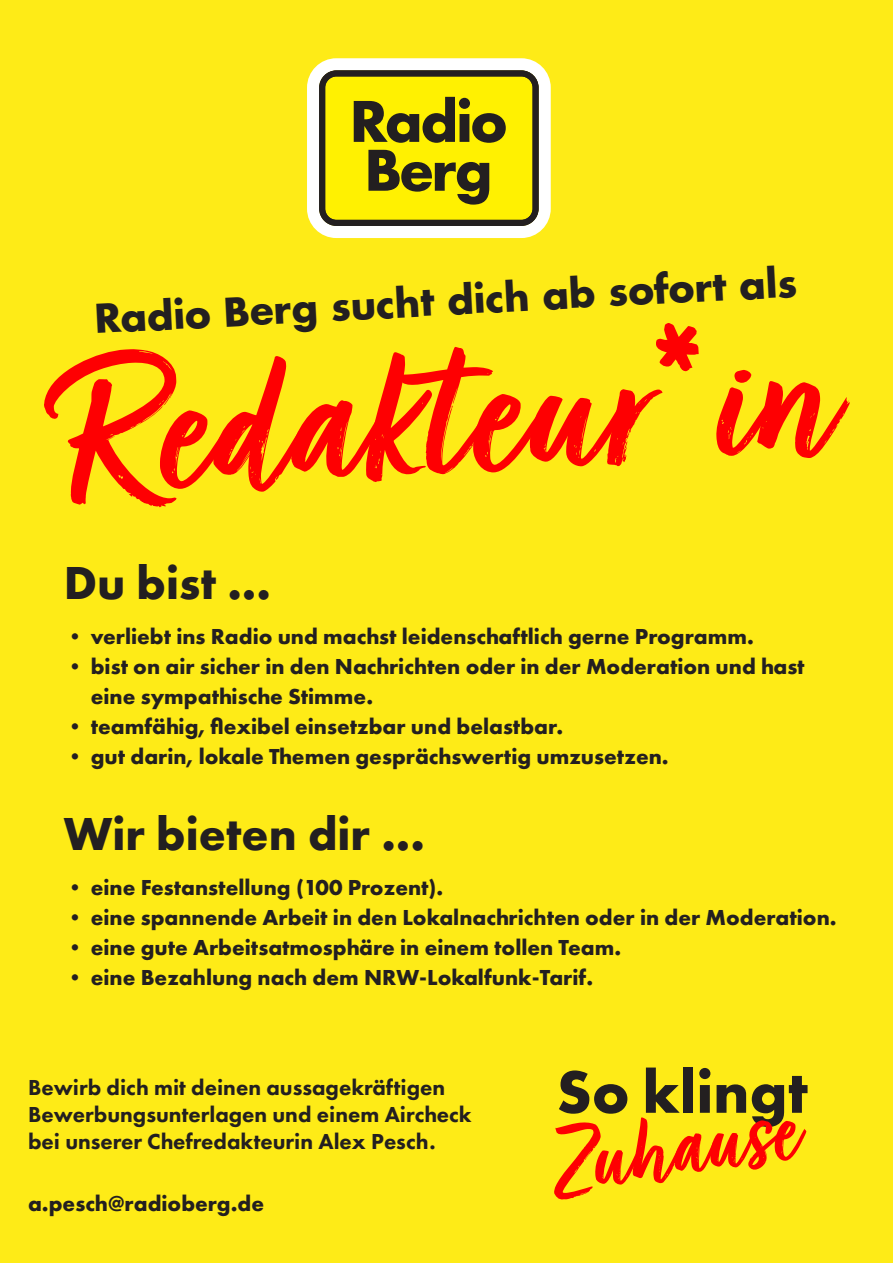
<style>
.page{position:relative;width:893px;height:1263px;background:#feeb17}
.page>*{position:absolute;margin:0;border:0;box-sizing:border-box;transform-origin:0 0}
.t1{font:216.15px "Turbinado Bold Pro";color:#fe0002}
.t2{font:109.05px "Turbinado Bold Pro";color:#fe0002;scale:.95 1}
.t3{font:700 62.1px "Futura PT";color:#231f20}
.t4{font:700 48px "Futura PT";color:#231f20}
.t5{font:700 38.55px "Futura";color:#231f20}
.t6{font:700 22.5px/30px "Futura PT";color:#231f20}
.t7{font:800 22.5px/27px "Futura PT";color:#231f20}
</style>
<div class="page">
<div style="left:307px;top:58px;width:244px;height:180px;background:#fff;border-radius:29px"></div>
<svg style="left:319px;top:70px;width:220px;height:156px;background:#b9ae0c"></svg>
<p class="t5" style="left:93px;top:293px;width:705px;rotate:-3deg">Radio Berg sucht dich ab sofort als</p>
<p class="t1" style="left:53px;top:319px;width:776px;rotate:-3deg">Redakteur*in</p>
<p class="t4" style="left:64px;top:552px;width:209px">Du bist ...</p>
<p class="t6" style="left:64px;top:620px;width:692px">• verliebt ins Radio und machst leidenschaftlich gerne Programm.</p>
<p class="t6" style="left:91px;top:650px;width:715px;text-indent:-27px">• bist on air sicher in den Nachrichten oder in der Moderation und hast eine sympathische Stimme.</p>
<p class="t6" style="left:64px;top:710px;width:501px">• teamfähig, flexibel einsetzbar und belastbar.</p>
<p class="t6" style="left:64px;top:740px;width:606px">• gut darin, lokale Themen gesprächswertig umzusetzen.</p>
<p class="t4" style="left:64px;top:803px;width:363px">Wir bieten dir ...</p>
<p class="t6" style="left:64px;top:872px;width:381px">• eine Festanstellung (100 Prozent).</p>
<p class="t6" style="left:64px;top:902px;width:774px">• eine spannende Arbeit in den Lokalnachrichten oder in der Moderation.</p>
<p class="t6" style="left:64px;top:932px;width:559px">• eine gute Arbeitsatmosphäre in einem tollen Team.</p>
<p class="t6" style="left:64px;top:962px;width:531px">• eine Bezahlung nach dem NRW-Lokalfunk-Tarif.</p>
<p class="t7" style="left:28px;top:1073px;width:445px">Bewirb dich mit deinen aussagekräftigen<br>Bewerbungsunterlagen und einem Aircheck bei unserer Chefredakteurin Alex Pesch.</p>
<p class="t6" style="left:28px;top:1188px;width:238px">a.pesch@radioberg.de</p>
<p class="t3" style="left:556px;top:1052px;width:253px">So klingt</p>
<p class="t2" style="left:541px;top:1108px;width:264px;rotate:-9deg">Zuhause</p>
</div>
